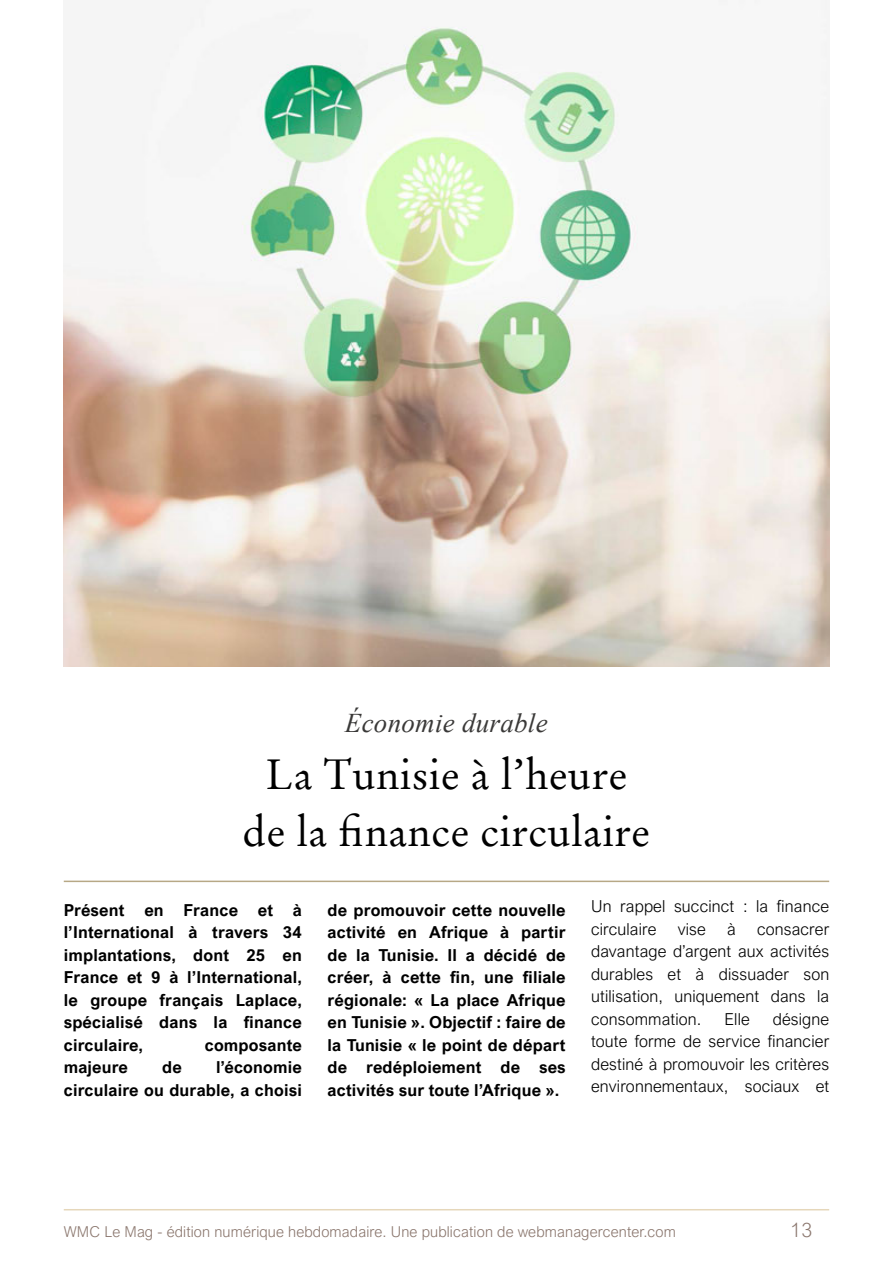
<style>
.page{position:relative;width:893px;height:1263px;background:#fff}
.page>*{position:absolute;margin:0;border:0;box-sizing:border-box;transform-origin:0 0}
.t1{font:42px/57px "Stempel Garamond W04";letter-spacing:.01em;color:#000;text-align:center}
.t2{font:italic 27px "Times New Roman";letter-spacing:.01em;color:#3a3938}
.t3{font:300 19.5px "Arial Nova W07";color:#8b776e}
.t4{font:700 16.5px/22.5px "Arial Nova W07";letter-spacing:.01em;color:#000;text-align:justify}
.t5{font:300 16.5px/22.5px "Arial Nova";letter-spacing:.01em;color:#000;text-align:justify}
.t6{font:300 15px "Arial Nova W07";letter-spacing:.01em;color:#8b776e}
</style>
<div class="page">
<hr style="left:64px;top:1209px;width:765px;height:1px;background:#e0cda9">
<hr style="left:64px;top:881px;width:765px;height:1px;background:#b7a886">
<img style="left:64px;top:0;width:765px;height:666px">
<h2 class="t2" style="left:345px;top:705px;width:204px">Économie durable</h2>
<h1 class="t1" style="left:243px;top:746px;width:409px">La Tunisie à l’heure de la finance circulaire</h1>
<p class="t4" style="left:64px;top:898px;width:240px">Présent en France et à l’International à travers 34 implantations, dont 25 en France et 9 à l’International, le groupe français Laplace, spécialisé dans la finance circulaire,</p>
<p class="t4" style="left:205px;top:1033px;width:99px">composante</p>
<p class="t4" style="left:64px;top:1056px;width:240px;text-align:right">l’économie<br>circulaire ou durable, a choisi</p>
<p class="t4" style="left:64px;top:1056px;width:66px">majeure</p>
<p class="t4" style="left:162px;top:1056px;width:21px">de</p>
<p class="t4" style="left:328px;top:898px;width:240px">de promouvoir cette nouvelle activité en Afrique à partir de la Tunisie. Il a décidé de créer, à cette fin, une filiale régionale: « La place Afrique en Tunisie ». Objectif : faire de la Tunisie « le point de départ de redéploiement de ses activités sur toute l’Afrique ».</p>
<p class="t5" style="left:591px;top:895px;width:240px">Un rappel succinct : la finance circulaire</p>
<p class="t5" style="left:678px;top:918px;width:30px">vise</p>
<p class="t5" style="left:727px;top:918px;width:10px">à</p>
<p class="t5" style="left:591px;top:918px;width:240px;text-indent:166px">consacrer davantage d’argent aux activités durables et à dissuader son utilisation, uniquement dans la consommation.</p>
<p class="t5" style="left:591px;top:1008px;width:240px;text-indent:182px">désigne toute forme de service financier destiné à promouvoir les critères environnementaux, sociaux et</p>
<p class="t5" style="left:724px;top:1008px;width:27px">Elle</p>
<p class="t6" style="left:64px;top:1223px;width:614px">WMC Le Mag - édition numérique hebdomadaire. Une publication de webmanagercenter.com</p>
<p class="t3" style="left:790px;top:1219px;width:23px">13</p>
</div>
